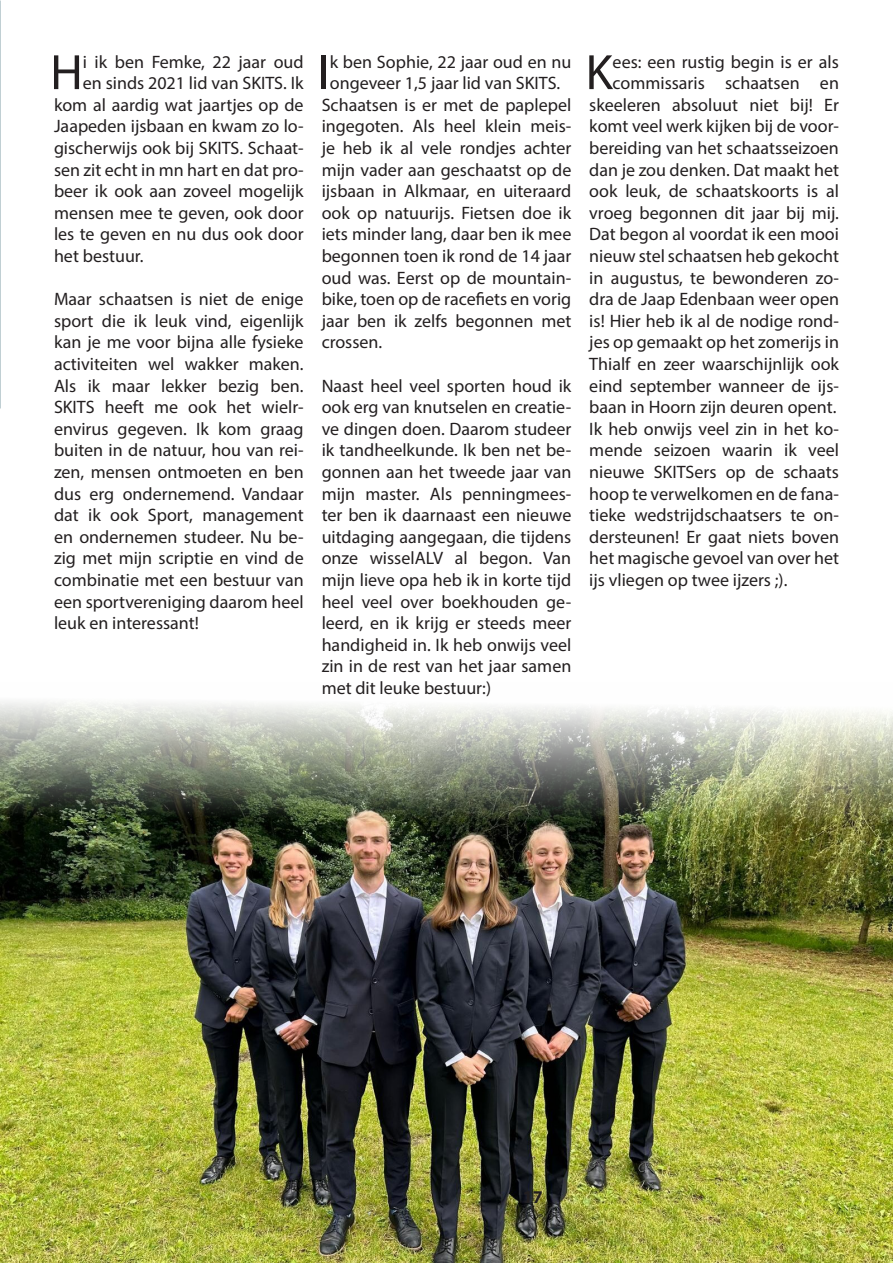
<style>
.page{position:relative;width:893px;height:1263px;background:#fff}
.page>*{position:absolute;margin:0;border:0;box-sizing:border-box;transform-origin:0 0}
.t1{font:50.1px "Myriad Pro";color:#231f20}
.t2{font:18px/21.6px "Myriad Pro";color:#231f20;text-align:justify}
.t3{font:700 18px "Myriad Pro";color:#231f20}
</style>
<div class="page">
<img style="left:0;top:701px;width:893px;height:562px">
<p class="t1" style="left:50px;top:41px;width:34px">H</p>
<p class="t2" style="left:83px;top:50px;width:222px">i ik ben Femke, 22 jaar oud</p>
<p class="t2" style="left:83px;top:72px;width:222px">en sinds 2021 lid van SKITS. Ik</p>
<p class="t2" style="left:54px;top:94px;width:251px">kom al aardig wat jaartjes op de</p>
<p class="t2" style="left:54px;top:115px;width:251px">Jaapeden ijsbaan en kwam zo lo-</p>
<p class="t2" style="left:54px;top:137px;width:251px">gischerwijs ook bij SKITS. Schaat-</p>
<p class="t2" style="left:54px;top:158px;width:251px">sen zit echt in mn hart en dat pro-</p>
<p class="t2" style="left:54px;top:180px;width:251px">beer ik ook aan zoveel mogelijk</p>
<p class="t2" style="left:54px;top:202px;width:251px">mensen mee te geven, ook door</p>
<p class="t2" style="left:54px;top:223px;width:251px">les te geven en nu dus ook door</p>
<p class="t2" style="left:54px;top:245px;width:91px">het bestuur.</p>
<p class="t2" style="left:54px;top:288px;width:251px">Maar schaatsen is niet de enige sport die ik leuk vind, eigenlijk kan je me voor bijna alle fysieke activiteiten wel wakker maken.<br>Als ik maar lekker bezig ben.<br>SKITS heeft me ook het wielr&shy;envirus gegeven. Ik kom graag buiten in de natuur, hou van rei&shy;zen, mensen ontmoeten en ben dus erg ondernemend. Vandaar dat ik ook Sport, management en ondernemen studeer. Nu be&shy;zig met mijn scriptie en vind de combinatie met een bestuur van een sportvereniging daarom heel leuk en interessant!</p>
<p class="t1" style="left:318px;top:41px;width:13px">I</p>
<p class="t2" style="left:330px;top:50px;width:243px">k ben Sophie, 22 jaar oud en nu ongeveer 1,5 jaar lid van SKITS.</p>
<p class="t2" style="left:322px;top:94px;width:251px">Schaatsen is er met de paplepel ingegoten. Als heel klein meis&shy;je heb ik al vele rondjes achter mijn vader aan geschaatst op de ijsbaan in Alkmaar, en uiteraard ook op natuurijs. Fietsen doe ik iets minder lang, daar ben ik mee begonnen toen ik rond de 14 jaar oud was. Eerst op de mountain&shy;bike, toen op de racefiets en vorig jaar ben ik zelfs begonnen met crossen.</p>
<p class="t2" style="left:322px;top:374px;width:251px">Naast heel veel sporten houd ik ook erg van knutselen en creatie&shy;ve dingen doen. Daarom studeer ik tandheelkunde. Ik ben net be&shy;gonnen aan het tweede jaar van mijn master. Als penningmees&shy;ter ben ik daarnaast een nieuwe uitdaging aangegaan, die tijdens onze wisselALV al begon. Van mijn lieve opa heb ik in korte tijd heel veel over boekhouden ge&shy;leerd, en ik krijg er steeds meer handigheid in. Ik heb onwijs veel zin in de rest van het jaar samen met dit leuke bestuur:)</p>
<p class="t2" style="left:589px;top:50px;width:251px;text-align:right">ees: een rustig begin is er als commissaris schaatsen en skeeleren absoluut niet bij! Er komt veel werk kijken bij de voor&shy;bereiding van het schaatsseizoen dan je zou denken. Dat maakt het ook leuk, de schaatskoorts is al vroeg begonnen dit jaar bij mij.<br>Dat begon al voordat ik een mooi nieuw stel schaatsen heb gekocht in augustus, te bewonderen zo&shy;dra de Jaap Edenbaan weer open is! Hier heb ik al de nodige rond&shy;jes op gemaakt op het zomerijs in<br>Thialf en zeer waarschijnlijk ook eind september wanneer de ijs&shy;baan in Hoorn zijn deuren opent.</p>
<p class="t2" style="left:589px;top:418px;width:251px">Ik heb onwijs veel zin in het ko&shy;mende seizoen waarin ik veel nieuwe SKITSers op de schaats hoop te verwelkomen en de fana&shy;tieke wedstrijdschaatsers te on&shy;dersteunen! Er gaat niets boven het magische gevoel van over het ijs vliegen op twee ijzers ;).</p>
<p class="t1" style="left:585px;top:41px;width:29px">K</p>
<p class="t3" style="left:523px;top:1185px;width:21px">17</p>
</div>
